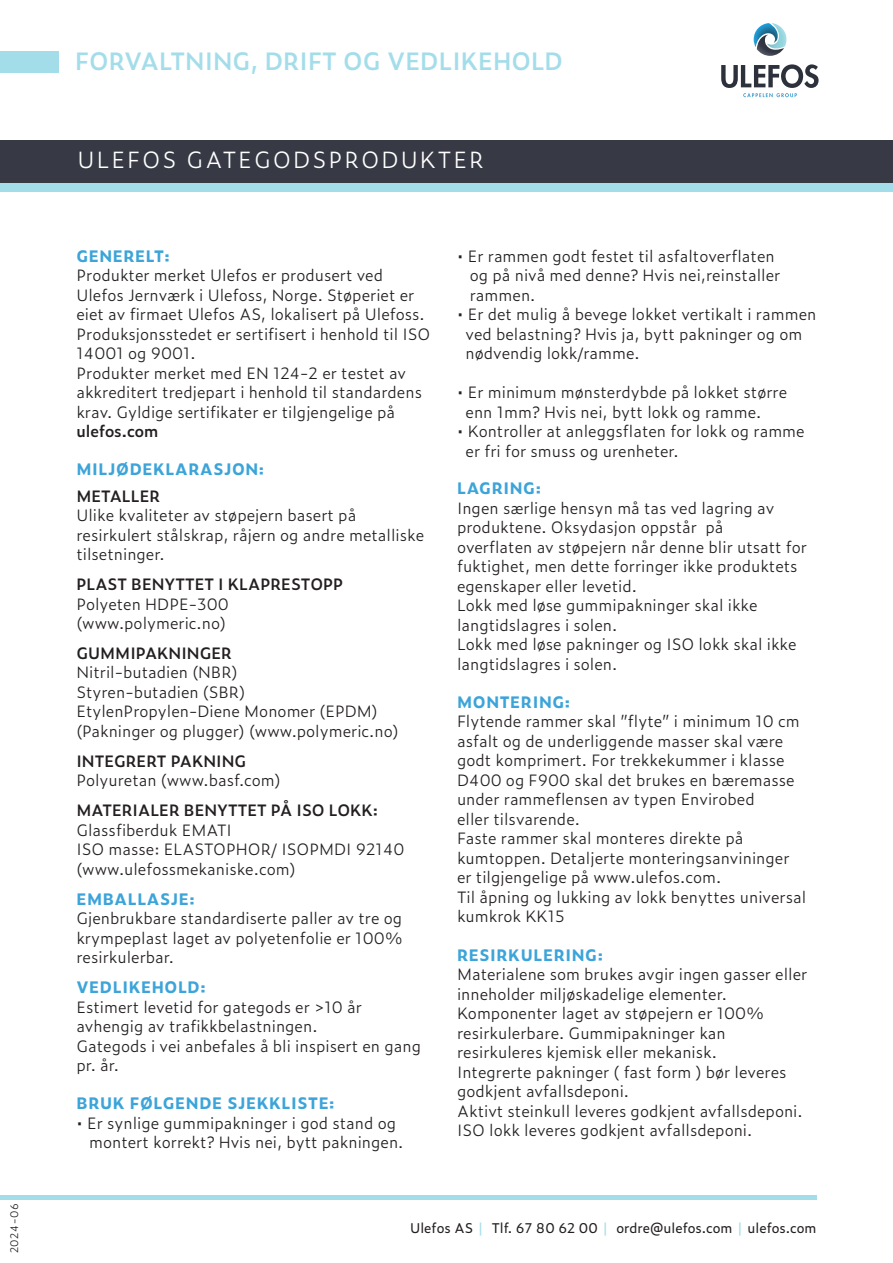
<style>
.page{position:relative;width:893px;height:1263px;background:#fff}
.page>*{position:absolute;margin:0;border:0;box-sizing:border-box;transform-origin:0 0}
.t1{font:600 24px "Zeitung Pro";color:#a4ddea}
.t2{font:300 22.5px "Zeitung Pro";letter-spacing:.09em;color:#fff}
.t3{font:300 15.75px/19.5px "Zeitung Pro";color:#231f20}
.t4{font:700 15.75px "Zeitung Pro";letter-spacing:.04em;color:#3ca4d9}
.t5{font:600 15.75px "Zeitung Pro";color:#231f20}
.t6{font:13.5px "Zeitung Pro";color:#231f20}
.t7{font:300 10.5px "Zeitung Pro";letter-spacing:.06em;color:#231f20}
.s1{color:#a4ddea}
</style>
<div class="page">
<hr style="left:0;top:1195px;width:816px;height:4px;background:#a4ddea">
<div style="left:0;top:51px;width:59px;height:21px;background:#a4ddea"></div>
<svg style="left:754px;top:23px;width:32px;height:33px"></svg>
<svg style="left:721px;top:64px;width:98px;height:33px"></svg>
<div style="left:0;top:140px;width:893px;height:45px;background:#373a45"></div>
<div style="left:0;top:184px;width:893px;height:8px;background:#a4ddea"></div>
<p class="t7" style="left:6px;top:1253px;width:52px;rotate:-90deg">2024-06</p>
<h1 class="t1" style="left:75px;top:42px;width:490px">FORVALTNING, DRIFT OG VEDLIKEHOLD</h1>
<h2 class="t2" style="left:78px;top:143px;width:408px">ULEFOS GATEGODSPRODUKTER</h2>
<p class="t4" style="left:76px;top:243px;width:95px">GENERELT:</p>
<p class="t3" style="left:76px;top:265px;width:356px">Produkter merket Ulefos er produsert ved Ulefos Jernværk i Ulefoss, Norge. Støperiet er eiet av firmaet Ulefos AS, lokalisert på Ulefoss.<br>Produksjonsstedet er sertifisert i henhold til ISO 14001 og 9001.<br>Produkter merket med EN 124-2 er testet av akkreditert tredjepart i henhold til standardens krav. Gyldige sertifikater er tilgjengelige på</p>
<p class="t5" style="left:76px;top:419px;width:83px">ulefos.com</p>
<p class="t4" style="left:76px;top:457px;width:189px">MILJØDEKLARASJON:</p>
<p class="t5" style="left:76px;top:484px;width:85px">METALLER</p>
<p class="t3" style="left:76px;top:505px;width:349px">Ulike kvaliteter av støpejern basert på resirkulert stålskrap, råjern og andre metalliske tilsetninger.</p>
<p class="t5" style="left:76px;top:572px;width:268px">PLAST BENYTTET I KLAPRESTOPP</p>
<p class="t3" style="left:76px;top:594px;width:154px;line-height:18.9px">Polyeten HDPE-300 (www.polymeric.no)</p>
<p class="t5" style="left:76px;top:641px;width:157px">GUMMIPAKNINGER</p>
<p class="t3" style="left:76px;top:662px;width:324px">Nitril-butadien (NBR)<br>Styren-butadien (SBR)<br>EtylenPropylen-Diene Monomer (EPDM) (Pakninger og plugger) (www.polymeric.no)</p>
<p class="t5" style="left:76px;top:749px;width:171px">INTEGRERT PAKNING</p>
<p class="t3" style="left:76px;top:770px;width:206px">Polyuretan (www.basf.com)</p>
<p class="t5" style="left:76px;top:798px;width:303px">MATERIALER BENYTTET PÅ ISO LOKK:</p>
<p class="t3" style="left:76px;top:820px;width:330px">Glassfiberduk EMATI<br>ISO masse: ELASTOPHOR/ ISOPMDI 92140 (www.ulefossmekaniske.com)</p>
<p class="t4" style="left:76px;top:887px;width:120px">EMBALLASJE:</p>
<p class="t3" style="left:76px;top:908px;width:328px;text-align:justify">Gjenbrukbare standardiserte paller av tre og krympeplast laget av polyetenfolie er 100% resirkulerbar.</p>
<p class="t4" style="left:76px;top:975px;width:131px">VEDLIKEHOLD:</p>
<p class="t3" style="left:76px;top:997px;width:346px">Estimert levetid for gategods er &gt;10 år avhengig av trafikkbelastningen.<br>Gategods i vei anbefales å bli inspisert en gang pr. år.</p>
<p class="t4" style="left:76px;top:1091px;width:260px">BRUK FØLGENDE SJEKKLISTE:</p>
<p class="t3" style="left:89px;top:1112px;width:316px;text-indent:-13px">• Er synlige gummipakninger i god stand og montert korrekt? Hvis nei, bytt pakningen.</p>
<p class="t3" style="left:470px;top:245px;width:312px;text-indent:-13px">• Er rammen godt festet til asfaltoverflaten og på nivå med denne? Hvis nei,reinstaller rammen.</p>
<p class="t3" style="left:466px;top:304px;width:352px;text-indent:-9px">• Er det mulig å bevege lokket vertikalt i rammen ved belastning? Hvis ja, bytt pakninger og om nødvendig lokk/ramme.</p>
<p class="t3" style="left:466px;top:382px;width:323px;text-indent:-9px">• Er minimum mønsterdybde på lokket større enn 1mm? Hvis nei, bytt lokk og ramme.</p>
<p class="t3" style="left:466px;top:421px;width:341px;text-indent:-9px">• Kontroller at anleggsflaten for lokk og ramme er fri for smuss og urenheter.</p>
<p class="t4" style="left:457px;top:476px;width:85px">LAGRING:</p>
<p class="t3" style="left:457px;top:498px;width:352px">Ingen særlige hensyn må tas ved lagring av produktene. Oksydasjon oppstår på<br>overflaten av støpejern når denne blir utsatt for fuktighet, men dette forringer ikke produktets egenskaper eller levetid.<br>Lokk med løse gummipakninger skal ikke langtidslagres i solen.<br>Lokk med løse pakninger og ISO lokk skal ikke langtidslagres i solen.</p>
<p class="t4" style="left:457px;top:689px;width:115px">MONTERING:</p>
<p class="t3" style="left:457px;top:711px;width:351px">Flytende rammer skal ”flyte” i minimum 10 cm asfalt og de underliggende masser skal være godt komprimert. For trekkekummer i klasse D400 og F900 skal det brukes en bæremasse under rammeflensen av typen Envirobed<br>eller tilsvarende.<br>Faste rammer skal monteres direkte på kumtoppen. Detaljerte monteringsanvininger er tilgjengelige på www.ulefos.com.<br>Til åpning og lukking av lokk benyttes universal kumkrok KK15</p>
<p class="t4" style="left:457px;top:942px;width:147px">RESIRKULERING:</p>
<p class="t3" style="left:457px;top:964px;width:352px">Materialene som brukes avgir ingen gasser eller inneholder miljøskadelige elementer.<br>Komponenter laget av støpejern er 100% resirkulerbare. Gummipakninger kan resirkuleres kjemisk eller mekanisk.<br>Integrerte pakninger ( fast form ) bør leveres godkjent avfallsdeponi.<br>Aktivt steinkull leveres godkjent avfallsdeponi.<br>ISO lokk leveres godkjent avfallsdeponi.</p>
<p class="t6" style="left:410px;top:1218px;width:408px">Ulefos AS <span class="s1">|</span> Tlf. 67 80 62 00 <span class="s1">|</span> ordre@ulefos.com <span class="s1">|</span> ulefos.com</p>
</div>
